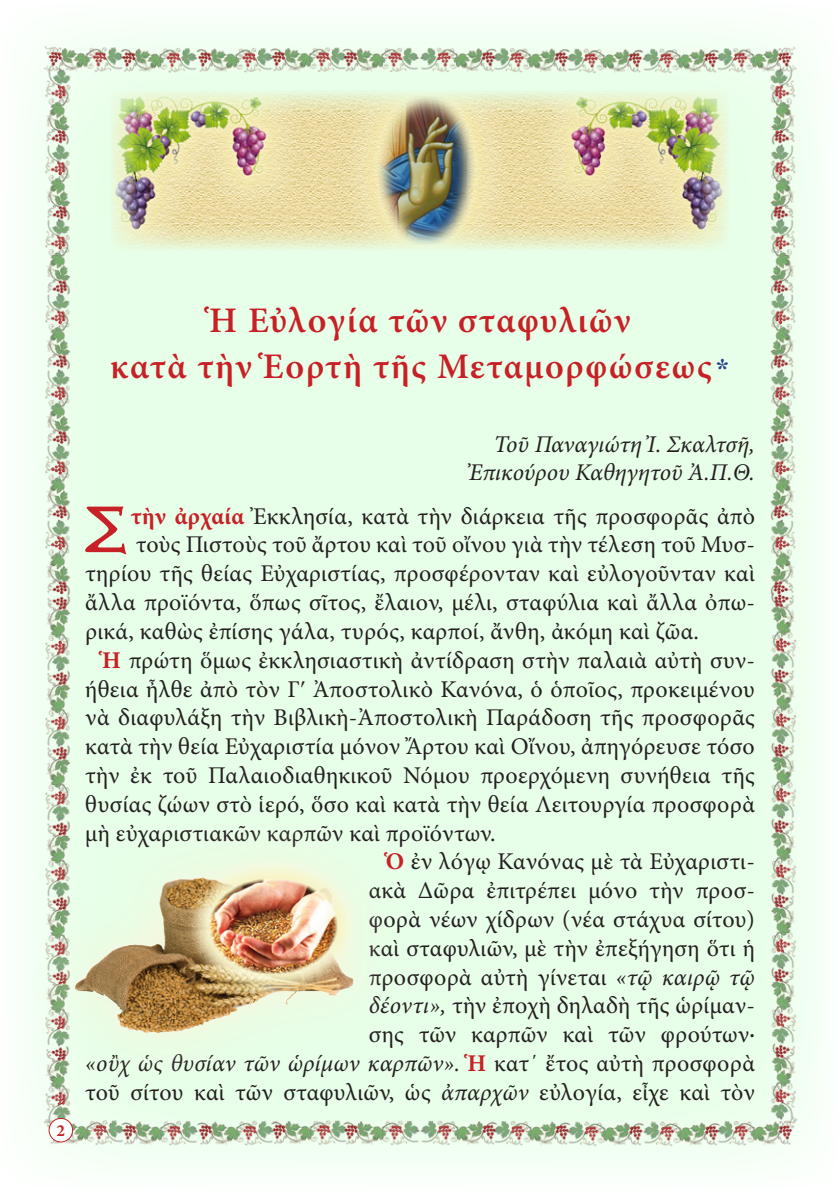
<style>
.page{position:relative;width:840px;height:1191px;background:#fff}
.page>*{position:absolute;margin:0;border:0;box-sizing:border-box;transform-origin:0 0}
.t1{font:63.8px "Rgreekl 2";color:#c72026}
.t2{font:600 36px/46px "Minion Pro";letter-spacing:.04em;color:#c72026;text-align:center}
.t3{font:24px "Minion Pro";letter-spacing:.01em;color:#231f20}
.t4{font:italic 24px/28.8px "Minion Pro";color:#231f20;text-align:right}
.t5{font:700 17px "Minion Pro";color:#c72026}
.s1{font-family:"Times New Roman";font-weight:700;font-size:28px;color:#253f8e}
.s2{font-weight:700;color:#c72026}
.s3{font-style:italic}
.s4{font-weight:700;font-style:normal;color:#c72026}
.s5{font-style:normal}
</style>
<div class="page">
<img style="left:29px;top:30px;width:787px;height:1134px">
<img style="left:111px;top:91px;width:617px;height:159px">
<div style="left:28px;top:811px;width:374px;height:272px;background:#fff2d4;opacity:.75"></div>
<div style="left:71px;top:852px;width:288px;height:191px;background:#fff;opacity:.75"></div>
<div style="left:49px;top:1118px;width:24px;height:24px;background:#fff;border-radius:50%"></div>
<div style="left:49px;top:1118px;width:24px;height:24px;border:1px solid #c72026;border-radius:50%"></div>
<p class="t5" style="left:57px;top:1118px;width:10px">2</p>
<h2 class="t2" style="left:111px;top:297px;width:620px">Ἡ Εὐλογία τῶν σταφυλιῶν<br>κατὰ τὴν Ἑορτὴ τῆς Μεταμορφώσεως<span class="s1">*</span></h2>
<p class="t4" style="left:469px;top:429px;width:287px">Τοῦ Παναγιώτη Ἰ. Σκαλτσῆ,<br>Ἐπικούρου Καθηγητοῦ Ἀ.Π.Θ.</p>
<h1 class="t1" style="left:84px;top:493px;width:48px">Σ</h1>
<p class="t3" style="left:131px;top:500px;width:625px"><span class="s2">τὴν ἀρχαία</span> Ἐκκλησία, κατὰ τὴν διάρκεια τῆς προσφορᾶς ἀπὸ</p>
<p class="t3" style="left:136px;top:529px;width:620px">τοὺς Πιστοὺς τοῦ ἄρτου καὶ τοῦ οἴνου γιὰ τὴν τέλεση τοῦ Μυσ-</p>
<p class="t3" style="left:85px;top:557px;width:671px">τηρίου τῆς θείας Εὐχαριστίας, προσφέρονταν καὶ εὐλογοῦνταν καὶ</p>
<p class="t3" style="left:85px;top:586px;width:671px">ἄλλα προϊόντα, ὅπως σῖτος, ἔλαιον, μέλι, σταφύλια καὶ ἄλλα ὀπω-</p>
<p class="t3" style="left:85px;top:615px;width:615px">ρικά, καθὼς ἐπίσης γάλα, τυρός, καρποί, ἄνθη, ἀκόμη καὶ ζῶα.</p>
<p class="t3" style="left:102px;top:644px;width:654px"><span class="s2">Ἡ</span> πρώτη ὅμως ἐκκλησιαστικὴ ἀντίδραση στὴν παλαιὰ αὐτὴ συν-</p>
<p class="t3" style="left:85px;top:673px;width:670px">ήθεια ἦλθε ἀπὸ τὸν Γʹ Ἀποστολικὸ Κανόνα, ὁ ὁποῖος, προκειμένου</p>
<p class="t3" style="left:85px;top:701px;width:670px">νὰ διαφυλάξη τὴν Βιβλικὴ-Ἀποστολικὴ Παράδοση τῆς προσφορᾶς</p>
<p class="t3" style="left:85px;top:730px;width:670px">κατὰ τὴν θεία Εὐχαριστία μόνον Ἄρτου καὶ Οἴνου, ἀπηγόρευσε τόσο</p>
<p class="t3" style="left:85px;top:759px;width:670px">τὴν ἐκ τοῦ Παλαιοδιαθηκικοῦ Νόμου προερχόμενη συνήθεια τῆς</p>
<p class="t3" style="left:85px;top:788px;width:671px">θυσίας ζώων στὸ ἱερό, ὅσο καὶ κατὰ τὴν θεία Λειτουργία προσφορὰ</p>
<p class="t3" style="left:85px;top:817px;width:411px">μὴ εὐχαριστιακῶν καρπῶν καὶ προϊόντων.</p>
<p class="t3" style="left:385px;top:845px;width:370px"><span class="s2">Ὁ</span> ἐν λόγῳ Κανόνας μὲ τὰ Εὐχαριστι-</p>
<p class="t3" style="left:368px;top:874px;width:387px">ακὰ Δῶρα ἐπιτρέπει μόνο τὴν προσ-</p>
<p class="t3" style="left:368px;top:903px;width:387px">φορὰ νέων χίδρων (νέα στάχυα σίτου)</p>
<p class="t3" style="left:368px;top:932px;width:387px">καὶ σταφυλιῶν, μὲ τὴν ἐπεξήγηση ὅτι ἡ</p>
<p class="t3" style="left:368px;top:961px;width:387px">προσφορὰ αὐτὴ γίνεται <span class="s3">«τῷ καιρῷ τῷ</span></p>
<p class="t3" style="left:368px;top:989px;width:387px"><span class="s3">δέοντι»,</span> τὴν ἐποχὴ δηλαδὴ τῆς ὡρίμαν-</p>
<p class="t3" style="left:368px;top:1018px;width:387px">σης τῶν καρπῶν καὶ τῶν φρούτων·</p>
<p class="t4" style="left:85px;top:1049px;width:670px">«οὒχ ὡς θυσίαν τῶν ὡρίμων καρπῶν». <span class="s4">Ἡ</span> <span class="s5">κατ΄̓ ἔτος αὐτὴ προσφορὰ</span></p>
<p class="t3" style="left:85px;top:1076px;width:670px">τοῦ σίτου καὶ τῶν σταφυλιῶν, ὡς <span class="s3">ἀπαρχῶν</span> εὐλογία, εἶχε καὶ τὸν</p>
</div>
